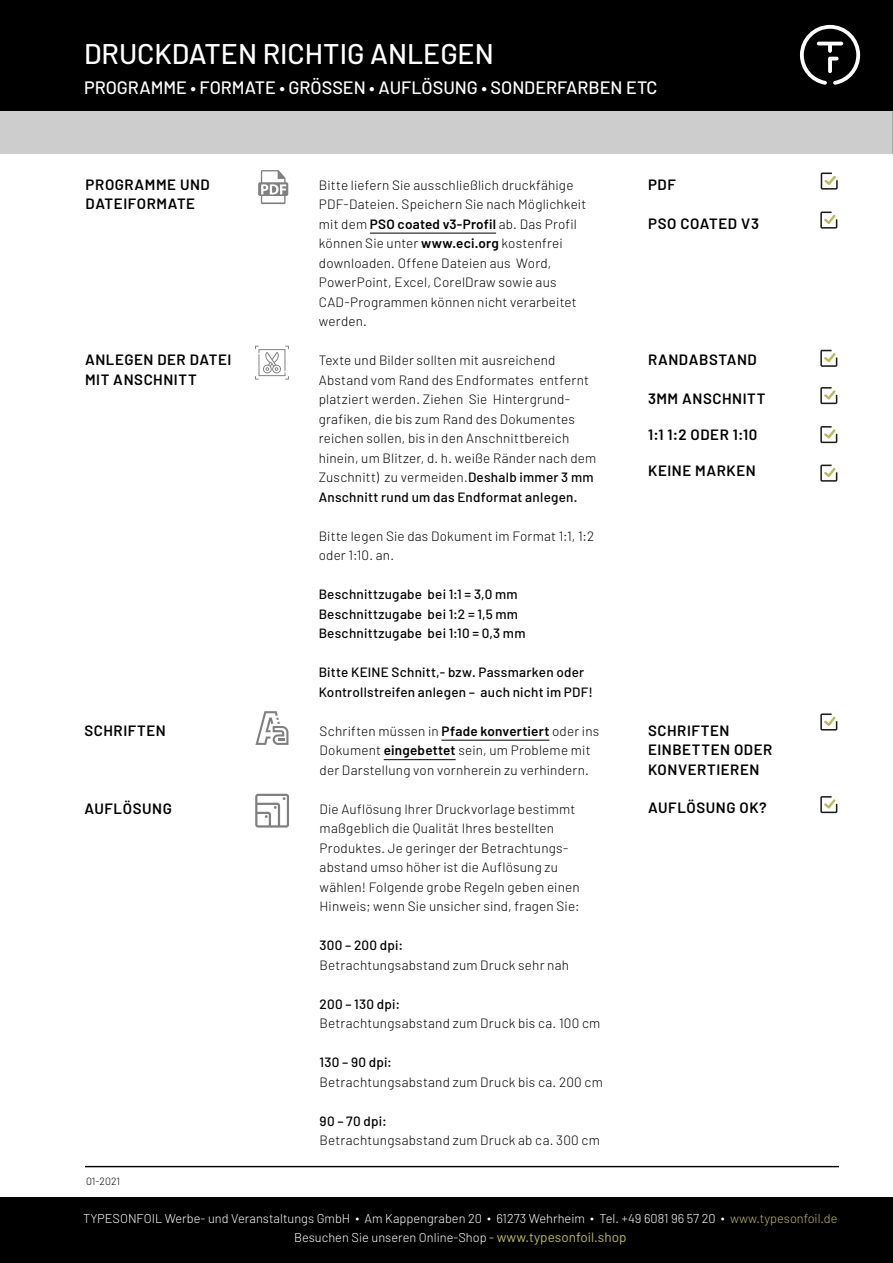
<style>
.page{position:relative;width:893px;height:1263px;background:#fff}
.page>*{position:absolute;margin:0;border:0;box-sizing:border-box;transform-origin:0 0}
.t1{font:500 28.5px "Barlow";color:#fff}
.t2{font:500 18px "Barlow";color:#fff}
.t3{font:600 15px/19.5px "Barlow";letter-spacing:.035em;color:#000}
.t4{font:300 13.5px/19.5px "Barlow";letter-spacing:.015em;color:#000}
.t5{font:500 13.5px/19.5px "Barlow";letter-spacing:.02em;color:#000}
.t6{font:300 12.75px/19.5px "Barlow";color:#fff;text-align:center}
.t7{font:300 10.5px "Barlow";letter-spacing:-.01em;color:#000}
.s1{font-weight:600}
.s2{font-weight:500}
.s3{color:#bcba5a}
.s4{font-weight:400;font-size:13.5px;color:#bcba5a}
</style>
<div class="page">
<div style="left:0;top:25px;width:893px;height:128px;background:#cdcdcd"></div>
<hr style="left:892px;top:25px;width:1px;height:128px;background:#000">
<div style="left:0;top:0;width:893px;height:111px;background:#000"></div>
<div style="left:0;top:1198px;width:893px;height:65px;background:#000"></div>
<svg style="left:800px;top:25px;width:60px;height:60px"></svg>
<hr style="left:85px;top:1166px;width:754px;height:1px;background:#000">
<svg style="left:820px;top:350px;width:17px;height:17px"></svg>
<svg style="left:821px;top:173px;width:17px;height:17px"></svg>
<svg style="left:820px;top:212px;width:17px;height:17px"></svg>
<svg style="left:820px;top:387px;width:17px;height:17px"></svg>
<svg style="left:820px;top:426px;width:17px;height:17px"></svg>
<svg style="left:820px;top:465px;width:17px;height:17px"></svg>
<hr style="left:370px;top:233px;width:126px;height:1px;background:#000">
<svg style="left:255px;top:346px;width:34px;height:34px"></svg>
<hr style="left:442px;top:740px;width:107px;height:1px;background:#000">
<hr style="left:384px;top:759px;width:72px;height:1px;background:#000">
<svg style="left:820px;top:713px;width:17px;height:17px"></svg>
<svg style="left:255px;top:711px;width:33px;height:34px"></svg>
<svg style="left:820px;top:796px;width:17px;height:17px"></svg>
<svg style="left:255px;top:794px;width:34px;height:33px"></svg>
<svg style="left:258px;top:170px;width:30px;height:34px"></svg>
<h1 class="t1" style="left:84px;top:36px;width:411px">DRUCKDATEN RICHTIG ANLEGEN</h1>
<h2 class="t2" style="left:84px;top:76px;width:575px">PROGRAMME • FORMATE • GRÖSSEN • AUFLÖSUNG • SONDERFARBEN ETC</h2>
<p class="t3" style="left:86px;top:174px;width:126px">PROGRAMME UND<br>DATEIFORMATE</p>
<p class="t3" style="left:85px;top:350px;width:148px">ANLEGEN DER DATEI<br>MIT ANSCHNITT</p>
<p class="t4" style="left:319px;top:175px;width:269px">Bitte liefern Sie ausschließlich druckfähige PDF-Dateien. Speichern Sie nach Möglichkeit mit dem <span class="s1">PSO coated v3-Profil</span> ab. Das Profil können Sie unter <span class="s1">www.eci.org</span> kostenfrei downloaden. Offene Dateien aus Word, PowerPoint, Excel, CorelDraw sowie aus CAD-Programmen können nicht verarbeitet werden.</p>
<p class="t3" style="left:648px;top:174px;width:29px">PDF</p>
<p class="t3" style="left:648px;top:213px;width:113px">PSO COATED V3</p>
<p class="t4" style="left:319px;top:350px;width:279px">Texte und Bilder sollten mit ausreichend Abstand vom Rand des Endformates entfernt platziert werden. Ziehen Sie Hintergrund&shy;grafiken, die bis zum Rand des Dokumentes reichen sollen, bis in den Anschnittbereich hinein, um Blitzer, d. h. weiße Ränder nach dem Zuschnitt) zu vermeiden.<span class="s2">Deshalb immer 3 mm Anschnitt rund um das Endformat anlegen.</span></p>
<p class="t4" style="left:319px;top:526px;width:277px">Bitte legen Sie das Dokument im Format 1:1, 1:2 oder 1:10. an.</p>
<p class="t5" style="left:319px;top:584px;width:208px">Beschnittzugabe bei 1:1 = 3,0 mm<br>Beschnittzugabe bei 1:2 = 1,5 mm<br>Beschnittzugabe bei 1:10 = 0,3 mm</p>
<p class="t5" style="left:319px;top:662px;width:276px">Bitte KEINE Schnitt,- bzw. Passmarken oder<br>Kontrollstreifen anlegen – auch nicht im PDF!</p>
<p class="t3" style="left:648px;top:350px;width:110px">RANDABSTAND</p>
<p class="t3" style="left:648px;top:389px;width:119px">3MM ANSCHNITT</p>
<p class="t3" style="left:648px;top:425px;width:111px">1:1 1:2 ODER 1:10</p>
<p class="t3" style="left:648px;top:461px;width:109px">KEINE MARKEN</p>
<p class="t3" style="left:84px;top:720px;width:83px">SCHRIFTEN</p>
<p class="t3" style="left:648px;top:720px;width:126px">SCHRIFTEN<br>EINBETTEN ODER<br>KONVERTIEREN</p>
<p class="t4" style="left:320px;top:799px;width:257px">Die Auflösung Ihrer Druckvorlage bestimmt</p>
<p class="t3" style="left:648px;top:797px;width:120px">AUFLÖSUNG OK?</p>
<p class="t4" style="left:320px;top:818px;width:262px">maßgeblich die Qualität Ihres bestellten Produktes. Je geringer der Betrachtungs&shy;abstand umso höher ist die Auflösung zu wählen! Folgende grobe Regeln geben einen Hinweis; wenn Sie unsicher sind, fragen Sie:</p>
<p class="t5" style="left:320px;top:935px;width:85px">300 – 200 dpi:</p>
<p class="t4" style="left:320px;top:955px;width:251px">Betrachtungsabstand zum Druck sehr nah</p>
<p class="t5" style="left:320px;top:994px;width:82px">200 – 130 dpi:</p>
<p class="t4" style="left:320px;top:1013px;width:282px">Betrachtungsabstand zum Druck bis ca. 100 cm</p>
<p class="t5" style="left:320px;top:1052px;width:74px">130 – 90 dpi:</p>
<p class="t4" style="left:320px;top:1072px;width:285px">Betrachtungsabstand zum Druck bis ca. 200 cm</p>
<p class="t5" style="left:320px;top:1111px;width:69px">90 – 70 dpi:</p>
<p class="t4" style="left:320px;top:1130px;width:282px">Betrachtungsabstand zum Druck ab ca. 300 cm</p>
<p class="t4" style="left:320px;top:721px;width:281px">Schriften müssen in <span class="s1">Pfade konvertiert</span> oder ins<br>Dokument <span class="s1">eingebettet</span> sein, um Probleme mit der Darstellung von vornherein zu verhindern.</p>
<p class="t3" style="left:84px;top:798px;width:89px">AUFLÖSUNG</p>
<p class="t7" style="left:86px;top:1175px;width:35px">01-2021</p>
<p class="t6" style="left:83px;top:1208px;width:756px">TYPESONFOIL Werbe- und Veranstaltungs GmbH ∙ Am Kappengraben 20 ∙ 61273 Wehrheim ∙ Tel. +49 6081 96 57 20 ∙ <span class="s3">www.typesonfoil.de<br></span>Besuchen Sie unseren Online-Shop - <span class="s4">www.typesonfoil.shop</span></p>
</div>
